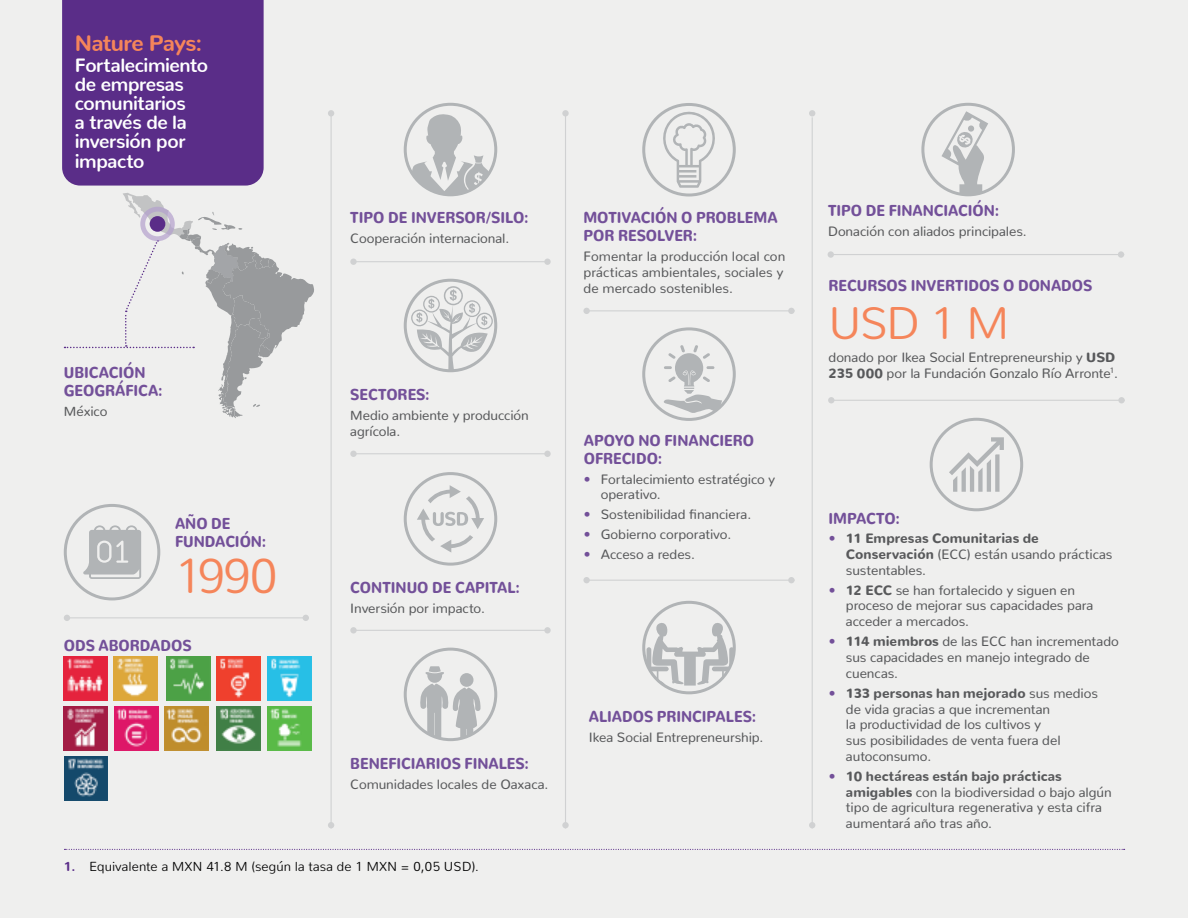
<style>
.page{position:relative;width:1188px;height:918px;background:#efefee}
.page>*{position:absolute;margin:0;border:0;box-sizing:border-box;transform-origin:0 0}
.t1{font:300 49.2px "Nunito";color:#f5855a}
.t2{font:300 45.45px "Nunito";color:#f5855a}
.t3{font:800 22.35px "Nunito";letter-spacing:-.03em;color:#f5855a}
.t4{font:700 19.2px/19.2px "Nunito";letter-spacing:-.02em;color:#fff}
.t5{font:900 15.75px/18px "Nunito";color:#735099;scale:.9 1}
.t6{font:13.5px/15.8px "Nunito";letter-spacing:-.005em;color:#58595b}
.t7{font:300 13.05px "Nunito";letter-spacing:.005em;color:#000}
.s1{font-weight:800;color:#5a2d88}
.s2{font-weight:600;color:#735099}
.s3{font-weight:900}
</style>
<div class="page">
<svg style="left:647px;top:621px;width:87px;height:65px"></svg>
<div style="left:642px;top:601px;width:94px;height:93px;border:3px solid #b1b4b6;border-radius:50%"></div>
<hr style="left:331px;top:116px;width:1px;height:712px;background:#b1b4b6">
<div style="left:328px;top:110px;width:6px;height:7px;background:#d0d1d2;border-radius:50%"></div>
<svg style="left:328px;top:822px;width:6px;height:6px"></svg>
<hr style="left:565px;top:116px;width:1px;height:712px;background:#b1b4b6">
<div style="left:562px;top:110px;width:7px;height:7px;background:#d0d1d2;border-radius:50%"></div>
<div style="left:562px;top:822px;width:7px;height:6px;background:#d0d1d2;border-radius:50%"></div>
<hr style="left:812px;top:117px;width:1px;height:711px;background:#b1b4b6">
<div style="left:809px;top:110px;width:6px;height:7px;background:#d0d1d2;border-radius:50%"></div>
<svg style="left:809px;top:822px;width:6px;height:6px"></svg>
<svg style="left:410px;top:113px;width:82px;height:82px"></svg>
<div style="left:404px;top:103px;width:93px;height:93px;border:3px solid #b1b4b6;border-radius:50%"></div>
<svg style="left:411px;top:286px;width:82px;height:85px"></svg>
<div style="left:404px;top:279px;width:93px;height:93px;border:3px solid #b1b4b6;border-radius:50%"></div>
<hr style="left:68px;top:617px;width:241px;height:1px;background:#b1b4b6">
<svg style="left:303px;top:615px;width:6px;height:6px"></svg>
<svg style="left:64px;top:615px;width:6px;height:6px"></svg>
<hr style="left:587px;top:580px;width:208px;height:1px;background:#b1b4b6">
<div style="left:788px;top:577px;width:7px;height:6px;background:#d0d1d2;border-radius:50%"></div>
<div style="left:583px;top:577px;width:7px;height:6px;background:#d0d1d2;border-radius:50%"></div>
<hr style="left:587px;top:310px;width:208px;height:1px;background:#b1b4b6">
<div style="left:788px;top:308px;width:7px;height:6px;background:#d0d1d2;border-radius:50%"></div>
<div style="left:583px;top:308px;width:7px;height:6px;background:#d0d1d2;border-radius:50%"></div>
<hr style="left:355px;top:630px;width:194px;height:1px;background:#b1b4b6">
<div style="left:544px;top:627px;width:7px;height:7px;background:#d0d1d2;border-radius:50%"></div>
<div style="left:350px;top:627px;width:7px;height:7px;background:#d0d1d2;border-radius:50%"></div>
<hr style="left:355px;top:261px;width:194px;height:1px;background:#b1b4b6">
<div style="left:544px;top:259px;width:7px;height:6px;background:#d0d1d2;border-radius:50%"></div>
<div style="left:350px;top:259px;width:7px;height:6px;background:#d0d1d2;border-radius:50%"></div>
<hr style="left:355px;top:453px;width:194px;height:1px;background:#b1b4b6">
<div style="left:544px;top:451px;width:7px;height:6px;background:#d0d1d2;border-radius:50%"></div>
<div style="left:350px;top:451px;width:7px;height:6px;background:#d0d1d2;border-radius:50%"></div>
<svg style="left:420px;top:666px;width:61px;height:74px"></svg>
<div style="left:404px;top:648px;width:93px;height:93px;border:3px solid #b1b4b6;border-radius:50%"></div>
<svg style="left:659px;top:108px;width:60px;height:80px"></svg>
<div style="left:642px;top:103px;width:94px;height:94px;border:3px solid #b1b4b6;border-radius:50%"></div>
<div style="left:62px;top:0;width:202px;height:186px;background:#5a2d88"></div>
<svg style="left:65px;top:193px;width:249px;height:225px"></svg>
<div style="left:150px;top:216px;width:15px;height:16px;background:#5a2d88;border-radius:50%"></div>
<div style="left:140px;top:207px;width:35px;height:34px;border:5px solid #b3a0cd;border-radius:50%"></div>
<svg style="left:64px;top:849px;width:1061px;height:1px"></svg>
<svg style="left:83px;top:525px;width:58px;height:54px"></svg>
<div style="left:64px;top:504px;width:96px;height:96px;border:3px solid #b1b4b6;border-radius:50%"></div>
<div style="left:930px;top:418px;width:93px;height:93px;border:3px solid #b1b4b6;border-radius:50%"></div>
<svg style="left:949px;top:437px;width:55px;height:55px"></svg>
<hr style="left:832px;top:400px;width:293px;height:1px;background:#b1b4b6">
<div style="left:1118px;top:397px;width:7px;height:6px;background:#d0d1d2;border-radius:50%"></div>
<svg style="left:828px;top:397px;width:6px;height:6px"></svg>
<img style="left:64px;top:657px;width:44px;height:44px">
<img style="left:114px;top:657px;width:44px;height:44px">
<img style="left:166px;top:657px;width:44px;height:44px">
<img style="left:217px;top:657px;width:43px;height:44px">
<img style="left:267px;top:657px;width:44px;height:44px">
<img style="left:64px;top:707px;width:44px;height:44px">
<img style="left:114px;top:707px;width:44px;height:44px">
<img style="left:164px;top:707px;width:44px;height:44px">
<img style="left:217px;top:707px;width:44px;height:44px">
<img style="left:267px;top:707px;width:44px;height:44px">
<img style="left:64px;top:757px;width:44px;height:44px">
<hr style="left:831px;top:254px;width:293px;height:1px;background:#b1b4b6">
<div style="left:1118px;top:251px;width:6px;height:7px;background:#d0d1d2;border-radius:50%"></div>
<div style="left:828px;top:251px;width:6px;height:7px;background:#d0d1d2;border-radius:50%"></div>
<svg style="left:941px;top:111px;width:47px;height:84px"></svg>
<div style="left:921px;top:103px;width:94px;height:93px;border:3px solid #b1b4b6;border-radius:50%"></div>
<svg style="left:663px;top:345px;width:59px;height:69px"></svg>
<div style="left:642px;top:327px;width:94px;height:94px;border:3px solid #b1b4b6;border-radius:50%"></div>
<svg style="left:417px;top:485px;width:67px;height:68px"></svg>
<div style="left:404px;top:472px;width:93px;height:94px;border:3px solid #b1b4b6;border-radius:50%"></div>
<h3 class="t3" style="left:75px;top:23px;width:129px">Nature Pays:</h3>
<h3 class="t4" style="left:75px;top:53px;width:135px">Fortalecimiento de empresas comunitarios<br>a través de la inversión por impacto</h3>
<p class="t5" style="left:64px;top:361px;width:111px">UBICACIÓN<br>GEOGRÁFICA:</p>
<p class="t6" style="left:64px;top:402px;width:45px">México</p>
<p class="t5" style="left:175px;top:513px;width:103px">AÑO DE<br>FUNDACIÓN:</p>
<h1 class="t1" style="left:175px;top:534px;width:104px">1990</h1>
<p class="t5" style="left:64px;top:635px;width:144px">ODS ABORDADOS</p>
<p class="t5" style="left:350px;top:206px;width:200px">TIPO DE INVERSOR/SILO:</p>
<p class="t6" style="left:350px;top:228px;width:160px">Cooperación internacional.</p>
<p class="t5" style="left:350px;top:384px;width:90px">SECTORES:</p>
<p class="t6" style="left:350px;top:406px;width:180px">Medio ambiente y producción agrícola.</p>
<p class="t5" style="left:350px;top:576px;width:190px">CONTINUO DE CAPITAL:</p>
<p class="t6" style="left:350px;top:598px;width:136px">Inversión por impacto.</p>
<p class="t5" style="left:350px;top:752px;width:200px">BENEFICIARIOS FINALES:</p>
<p class="t6" style="left:350px;top:775px;width:200px">Comunidades locales de Oaxaca.</p>
<p class="t7" style="left:64px;top:856px;width:417px"><span class="s1">1.</span> Equivalente a MXN 41.8 M (según la tasa de 1 MXN = 0,05 USD).</p>
<p class="t5" style="left:583px;top:207px;width:217px">MOTIVACIÓN O PROBLEMA<br>POR RESOLVER:</p>
<p class="t6" style="left:583px;top:247px;width:203px">Fomentar la producción local con prácticas ambientales, sociales y de mercado sostenibles.</p>
<p class="t5" style="left:584px;top:429px;width:191px">APOYO NO FINANCIERO<br>OFRECIDO:</p>
<p class="t6" style="left:601px;top:469px;width:176px;text-indent:-17px"><span class="s2">•</span> Fortalecimiento estratégico y operativo.</p>
<p class="t6" style="left:584px;top:505px;width:169px"><span class="s2">•</span> Sostenibilidad financiera.</p>
<p class="t6" style="left:584px;top:525px;width:149px"><span class="s2">•</span> Gobierno corporativo.</p>
<p class="t6" style="left:584px;top:545px;width:113px"><span class="s2">•</span> Acceso a redes.</p>
<p class="t5" style="left:589px;top:705px;width:187px">ALIADOS PRINCIPALES:</p>
<p class="t6" style="left:589px;top:728px;width:176px">Ikea Social Entrepreneurship.</p>
<p class="t5" style="left:828px;top:200px;width:192px">TIPO DE FINANCIACIÓN:</p>
<p class="t6" style="left:828px;top:222px;width:200px">Donación con aliados principales.</p>
<p class="t5" style="left:829px;top:274px;width:295px">RECURSOS INVERTIDOS O DONADOS</p>
<h2 class="t2" style="left:829px;top:284px;width:182px">USD 1 M</h2>
<p class="t6" style="left:829px;top:348px;width:291px">donado por Ikea Social Entrepreneurship y <span class="s3">USD<br>235 000</span> por la Fundación Gonzalo Río Arronte<sup>1</sup>.</p>
<p class="t5" style="left:829px;top:508px;width:81px">IMPACTO:</p>
<p class="t6" style="left:846px;top:529px;width:268px;text-indent:-17px"><span class="s2">•</span> <span class="s3">11 Empresas Comunitarias de<br>Conservación</span> (ECC) están usando prácticas sustentables.</p>
<p class="t6" style="left:846px;top:581px;width:249px;text-indent:-17px"><span class="s2">•</span> <span class="s3">12 ECC</span> se han fortalecido y siguen en proceso de mejorar sus capacidades para acceder a mercados.</p>
<p class="t6" style="left:846px;top:632px;width:274px;text-indent:-17px"><span class="s2">•</span> <span class="s3">114 miembros</span> de las ECC han incrementado sus capacidades en manejo integrado de cuencas.</p>
<p class="t6" style="left:846px;top:684px;width:254px;text-indent:-17px"><span class="s2">•</span> <span class="s3">133 personas han mejorado</span> sus medios de vida gracias a que incrementan<br>la productividad de los cultivos y<br>sus posibilidades de venta fuera del autoconsumo.</p>
<p class="t6" style="left:846px;top:767px;width:267px;text-indent:-17px"><span class="s2">•</span> <span class="s3">10 hectáreas están bajo prácticas amigables</span> con la biodiversidad o bajo algún tipo de agricultura regenerativa y esta cifra aumentará año tras año.</p>
</div>
